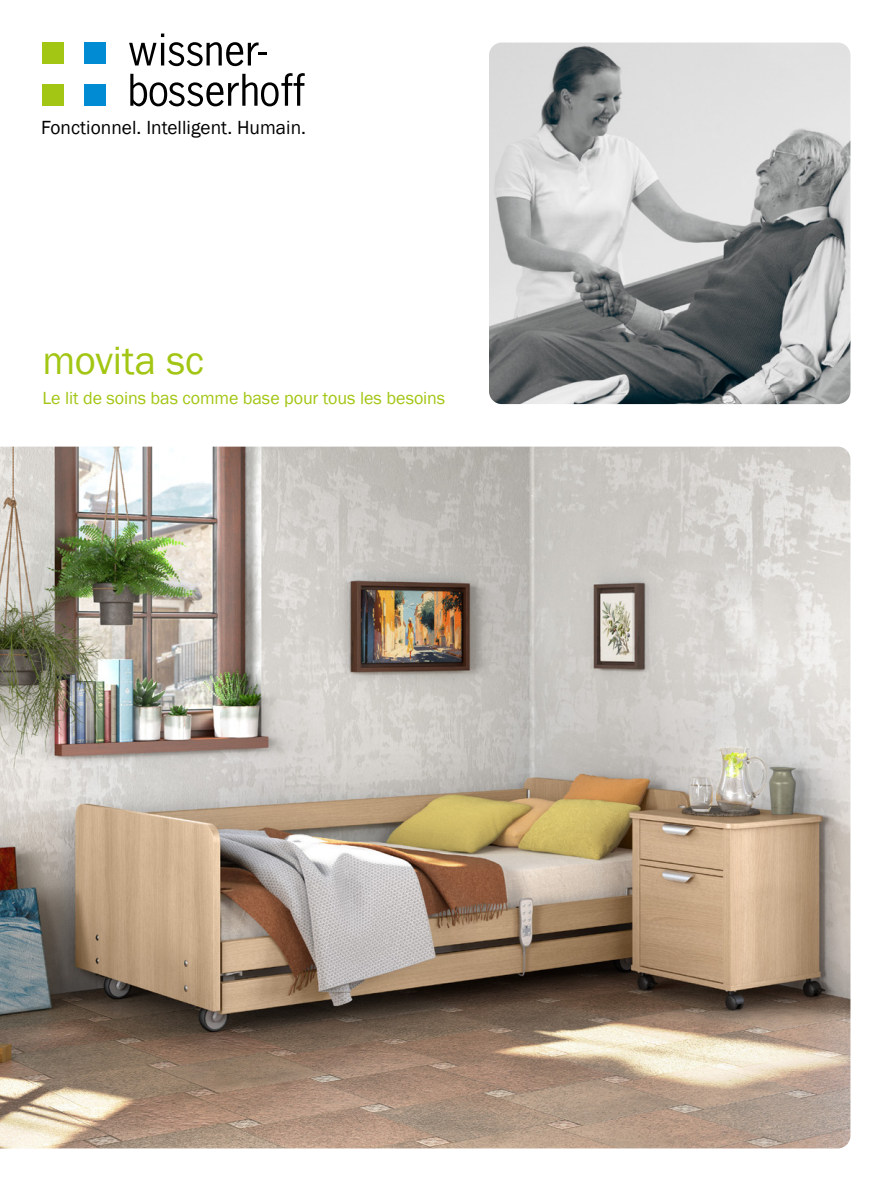
<style>
.page{position:relative;width:893px;height:1191px;background:#fff}
.page>*{position:absolute;margin:0;border:0;box-sizing:border-box;transform-origin:0 0}
.t1{font:40.5px "Franklin Gothic";letter-spacing:-.005em;color:#a2c613}
.t2{font:19.65px "Franklin Gothic";color:#000}
.t3{font:18px "Franklin Gothic";letter-spacing:-.005em;color:#a2c613}
</style>
<div class="page">
<img style="left:0;top:446px;width:850px;height:702px">
<img style="left:489px;top:43px;width:361px;height:361px">
<div style="left:43px;top:85px;width:21px;height:21px;background:#a2c613"></div>
<div style="left:85px;top:85px;width:21px;height:21px;background:#008bd2"></div>
<div style="left:43px;top:43px;width:21px;height:21px;background:#a2c613"></div>
<div style="left:85px;top:43px;width:21px;height:21px;background:#008bd2"></div>
<svg style="left:130px;top:73px;width:175px;height:33px"></svg>
<svg style="left:129px;top:34px;width:138px;height:32px"></svg>
<p class="t2" style="left:41px;top:116px;width:267px">Fonctionnel. Intelligent. Humain.</p>
<h1 class="t1" style="left:43px;top:336px;width:163px">movita sc</h1>
<p class="t3" style="left:43px;top:387px;width:404px">Le lit de soins bas comme base pour tous les besoins</p>
</div>
